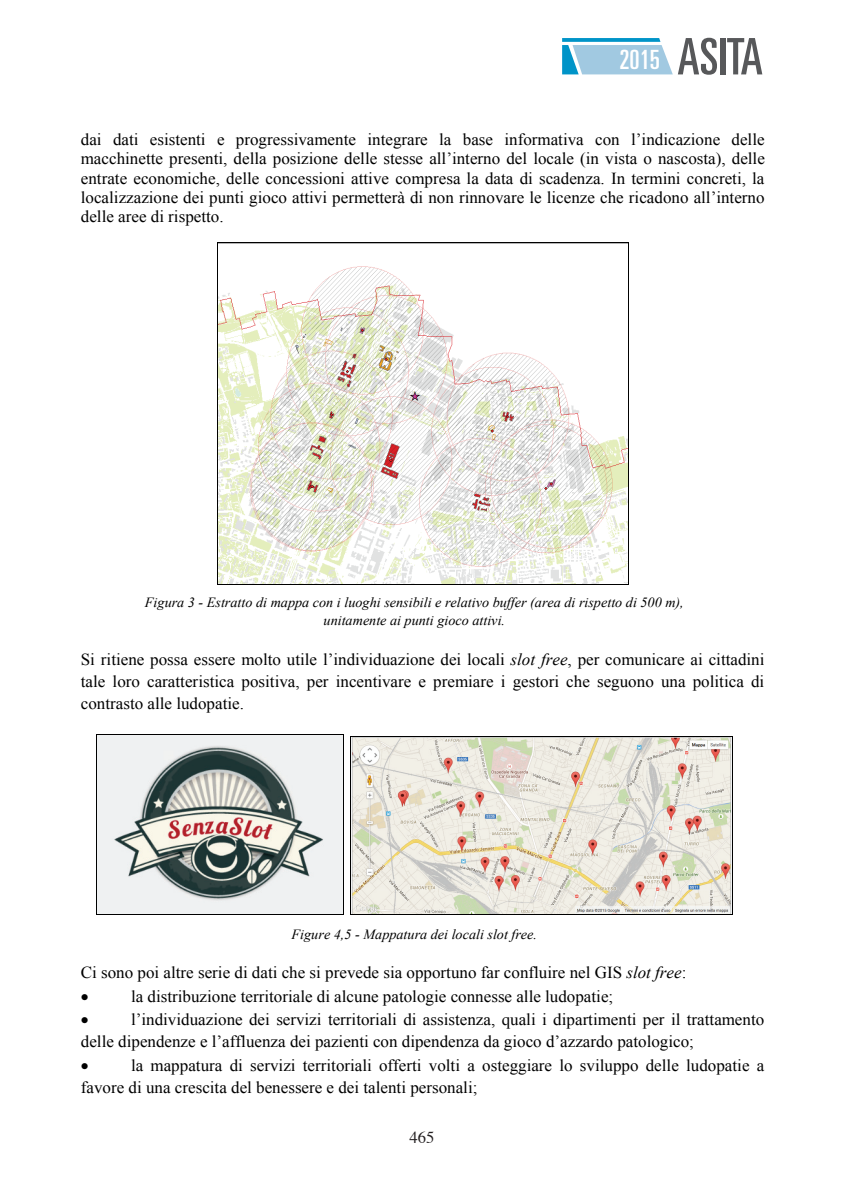
<style>
.page{position:relative;width:844px;height:1191px;background:#fff}
.page>*{position:absolute;margin:0;border:0;box-sizing:border-box;transform-origin:0 0}
.t1{font:ultra-condensed 50.4px "Univers";color:#57585a}
.t2{font:16.8px/19.2px "Times New Roman";color:#000}
.t3{font:16.8px "Symbol";color:#000}
.t4{font:16.62px "Times";color:#231f20}
.t5{font:italic 14px/18.6px "Times New Roman";color:#000;text-align:center}
.s1{font-size:26.6px;color:#fff}
.s2{font-style:italic}
</style>
<div class="page">
<svg style="left:562px;top:38px;width:110px;height:36px"></svg>
<img style="left:218px;top:243px;width:409px;height:341px">
<hr style="left:217px;top:242px;width:411px;height:1px;background:#000">
<hr style="left:217px;top:243px;width:1px;height:341px;background:#000">
<hr style="left:627px;top:243px;width:1px;height:341px;background:#000">
<hr style="left:217px;top:584px;width:411px;height:1px;background:#000">
<img style="left:97px;top:735px;width:246px;height:179px">
<hr style="left:96px;top:734px;width:247px;height:1px;background:#000">
<hr style="left:96px;top:735px;width:1px;height:179px;background:#000">
<hr style="left:343px;top:735px;width:1px;height:179px;background:#000">
<hr style="left:96px;top:914px;width:247px;height:1px;background:#000">
<img style="left:351px;top:736px;width:380px;height:178px">
<hr style="left:350px;top:735px;width:382px;height:1px;background:#000">
<hr style="left:350px;top:736px;width:1px;height:178px;background:#000">
<hr style="left:731px;top:736px;width:1px;height:178px;background:#000">
<hr style="left:350px;top:914px;width:382px;height:1px;background:#000">
<h1 class="t1" style="left:619px;top:28px;width:145px"><span class="s1">2015</span> ASITA</h1>
<p class="t2" style="left:81px;top:130px;width:685px;text-align:justify">dai dati esistenti e progressivamente integrare la base informativa con l’indicazione delle macchinette presenti, della posizione delle stesse all’interno del locale (in vista o nascosta), delle entrate economiche, delle concessioni attive compresa la data di scadenza. In termini concreti, la localizzazione dei punti gioco attivi permetterà di non rinnovare le licenze che ricadono all’interno delle aree di rispetto.</p>
<p class="t5" style="left:145px;top:592px;width:540px">Figura 3 - Estratto di mappa con i luoghi sensibili e relativo buffer (area di rispetto di 500 m), unitamente ai punti gioco attivi.</p>
<p class="t2" style="left:81px;top:648px;width:685px;line-height:22.2px;text-align:justify">Si ritiene possa essere molto utile l’individuazione dei locali <span class="s2">slot free</span>, per comunicare ai cittadini tale loro caratteristica positiva, per incentivare e premiare i gestori che seguono una politica di contrasto alle ludopatie.</p>
<p class="t5" style="left:291px;top:924px;width:247px">Figure 4,5 - Mappatura dei locali slot free.</p>
<p class="t2" style="left:81px;top:960px;width:607px;line-height:23.4px">Ci sono poi altre serie di dati che si prevede sia opportuno far confluire nel GIS <span class="s2">slot free</span>: •</p>
<p class="t2" style="left:131px;top:986px;width:483px">la distribuzione territoriale di alcune patologie connesse alle ludopatie;</p>
<p class="t2" style="left:81px;top:1007px;width:684px;line-height:22.8px;text-indent:50px">l’individuazione dei servizi territoriali di assistenza, quali i dipartimenti per il trattamento delle dipendenze e l’affluenza dei pazienti con dipendenza da gioco d’azzardo patologico;<br>•</p>
<p class="t3" style="left:81px;top:1008px;width:9px">•</p>
<p class="t2" style="left:81px;top:1053px;width:684px;line-height:22.2px;text-indent:50px">la mappatura di servizi territoriali offerti volti a osteggiare lo sviluppo delle ludopatie a favore di una crescita del benessere e dei talenti personali;</p>
<p class="t4" style="left:409px;top:1121px;width:27px">465</p>
</div>
